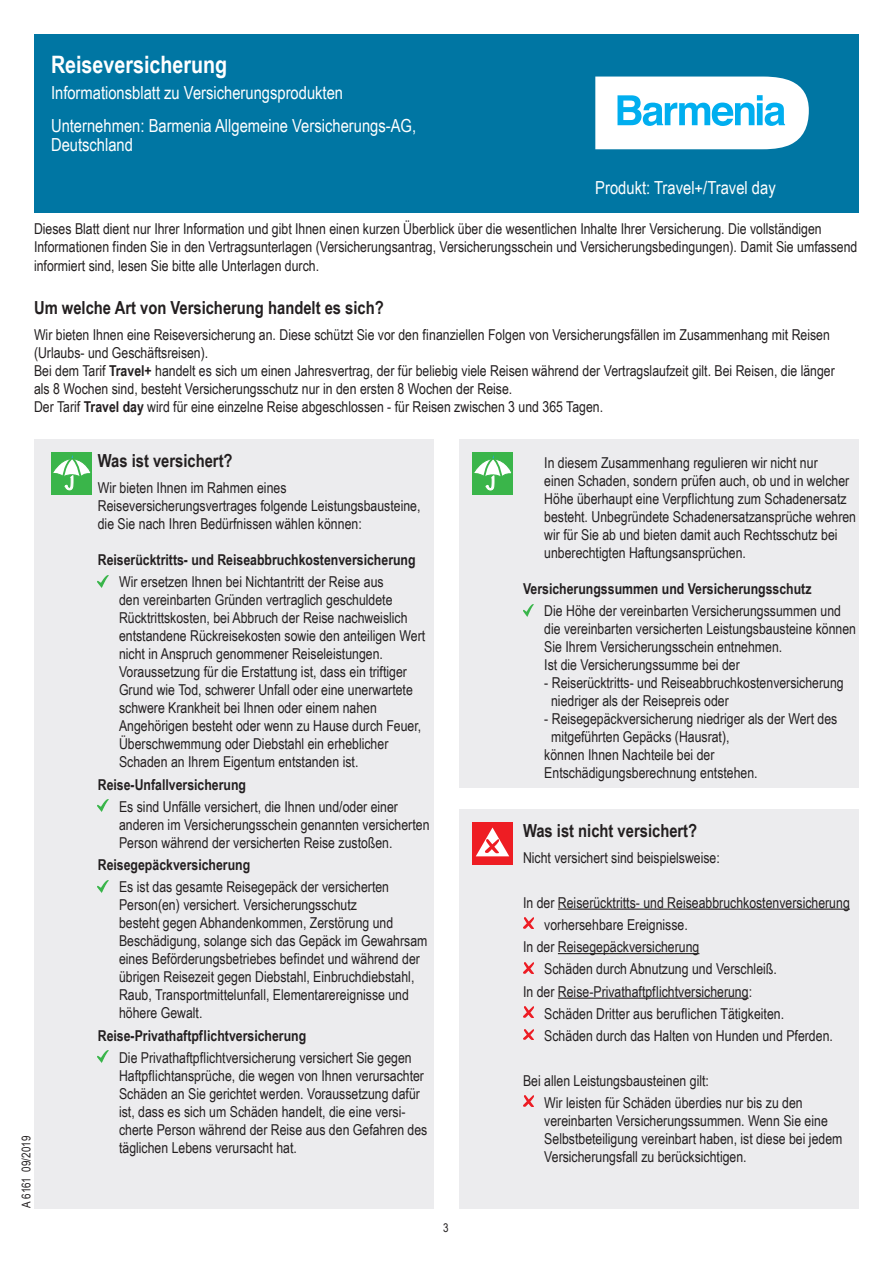
<style>
.page{position:relative;width:893px;height:1263px;background:#fff}
.page>*{position:absolute;margin:0;border:0;box-sizing:border-box;transform-origin:0 0}
.t1{font:700 24px "Arial Narrow";color:#fff}
.t2{font:18px/32.2px "Arial Narrow";color:#fff}
.t3{font:700 18px "Arial Narrow";color:#231f20}
.t4{font:15px/18px "Arial Narrow";color:#231f20}
.t5{font:700 15px "Arial Narrow";color:#231f20}
.t6{font:12px "Arial Narrow";color:#231f20}
.s1{font-weight:700}
</style>
<div class="page">
<div style="left:34px;top:34px;width:825px;height:179px;background:#0076a3"></div>
<div style="left:34px;top:439px;width:400px;height:770px;background:#ececee"></div>
<svg style="left:98px;top:575px;width:11px;height:12px"></svg>
<svg style="left:98px;top:800px;width:11px;height:12px"></svg>
<svg style="left:98px;top:880px;width:11px;height:12px"></svg>
<svg style="left:98px;top:1051px;width:11px;height:12px"></svg>
<div style="left:51px;top:452px;width:41px;height:42px;background:#3ab54a"></div>
<svg style="left:53px;top:455px;width:38px;height:35px"></svg>
<div style="left:459px;top:809px;width:400px;height:400px;background:#ececee"></div>
<hr style="left:558px;top:908px;width:292px;height:2px;background:#231f20">
<hr style="left:558px;top:953px;width:141px;height:1px;background:#231f20">
<hr style="left:558px;top:997px;width:191px;height:2px;background:#231f20">
<svg style="left:523px;top:918px;width:11px;height:11px"></svg>
<svg style="left:523px;top:962px;width:11px;height:11px"></svg>
<svg style="left:523px;top:1007px;width:11px;height:11px"></svg>
<svg style="left:523px;top:1029px;width:11px;height:11px"></svg>
<svg style="left:523px;top:1096px;width:11px;height:11px"></svg>
<div style="left:472px;top:822px;width:41px;height:42px;background:#ee1d23"></div>
<svg style="left:476px;top:827px;width:33px;height:29px"></svg>
<div style="left:459px;top:439px;width:400px;height:349px;background:#ececee"></div>
<svg style="left:523px;top:604px;width:11px;height:12px"></svg>
<div style="left:472px;top:452px;width:41px;height:42px;background:#3ab54a"></div>
<svg style="left:474px;top:455px;width:38px;height:35px"></svg>
<svg style="left:595px;top:77px;width:214px;height:72px"></svg>
<h1 class="t1" style="left:51px;top:47px;width:178px">Reiseversicherung</h1>
<p class="t2" style="left:51px;top:76px;width:367px">Informationsblatt zu Versicherungsprodukten<br>Unternehmen: Barmenia Allgemeine Versicherungs-AG,</p>
<p class="t2" style="left:51px;top:128px;width:84px">Deutschland</p>
<p class="t2" style="left:595px;top:171px;width:182px">Produkt: Travel+/Travel day</p>
<p class="t4" style="left:34px;top:219px;width:825px">Dieses Blatt dient nur Ihrer Information und gibt Ihnen einen kurzen Überblick über die wesentlichen Inhalte Ihrer Versicherung. Die vollständigen<br>Informationen finden Sie in den Vertragsunterlagen (Versicherungsantrag, Versicherungsschein und Versicherungsbedingungen). Damit Sie umfassend</p>
<p class="t4" style="left:34px;top:257px;width:287px">informiert sind, lesen Sie bitte alle Unterlagen durch.</p>
<p class="t3" style="left:34px;top:294px;width:351px">Um welche Art von Versicherung handelt es sich?</p>
<p class="t4" style="left:34px;top:326px;width:802px">Wir bieten Ihnen eine Reiseversicherung an. Diese schützt Sie vor den finanziellen Folgen von Versicherungsfällen im Zusammenhang mit Reisen (Urlaubs- und Geschäftsreisen).<br>Bei dem Tarif <span class="s1">Travel+</span> handelt es sich um einen Jahresvertrag, der für beliebig viele Reisen während der Vertragslaufzeit gilt. Bei Reisen, die länger als 8 Wochen sind, besteht Versicherungsschutz nur in den ersten 8 Wochen der Reise.<br>Der Tarif <span class="s1">Travel day</span> wird für eine einzelne Reise abgeschlossen - für Reisen zwischen 3 und 365 Tagen.</p>
<p class="t3" style="left:98px;top:447px;width:136px">Was ist versichert?</p>
<p class="t4" style="left:98px;top:478px;width:324px">Wir bieten Ihnen im Rahmen eines<br>Reiseversicherungsvertrages folgende Leistungsbausteine, die Sie nach Ihren Bedürfnissen wählen können:</p>
<p class="t5" style="left:98px;top:548px;width:319px">Reiserücktritts- und Reiseabbruchkostenversicherung</p>
<p class="t4" style="left:119px;top:572px;width:308px">Wir ersetzen Ihnen bei Nichtantritt der Reise aus<br>den vereinbarten Gründen vertraglich geschuldete Rücktrittskosten, bei Abbruch der Reise nachweislich entstandene Rückreisekosten sowie den anteiligen Wert nicht in Anspruch genommener Reiseleistungen.<br>Voraussetzung für die Erstattung ist, dass ein triftiger Grund wie Tod, schwerer Unfall oder eine unerwartete schwere Krankheit bei Ihnen oder einem nahen Angehörigen besteht oder wenn zu Hause durch Feuer, Überschwemmung oder Diebstahl ein erheblicher Schaden an Ihrem Eigentum entstanden ist.</p>
<p class="t5" style="left:98px;top:773px;width:150px">Reise-Unfallversicherung</p>
<p class="t4" style="left:119px;top:797px;width:312px">Es sind Unfälle versichert, die Ihnen und/oder einer anderen im Versicherungsschein genannten versicherten<br>Person während der versicherten Reise zustoßen.</p>
<p class="t5" style="left:98px;top:853px;width:154px">Reisegepäckversicherung</p>
<p class="t4" style="left:119px;top:877px;width:310px">Es ist das gesamte Reisegepäck der versicherten Person(en) versichert. Versicherungsschutz<br>besteht gegen Abhandenkommen, Zerstörung und Beschädigung, solange sich das Gepäck im Gewahrsam eines Beförderungsbetriebes befindet und während der übrigen Reisezeit gegen Diebstahl, Einbruchdiebstahl, Raub, Transportmittelunfall, Elementarereignisse und höhere Gewalt.</p>
<p class="t5" style="left:98px;top:1024px;width:210px">Reise-Privathaftpflichtversicherung</p>
<p class="t4" style="left:119px;top:1048px;width:310px">Die Privathaftpflichtversicherung versichert Sie gegen Haftpflichtansprüche, die wegen von Ihnen verursachter Schäden an Sie gerichtet werden. Voraussetzung dafür ist, dass es sich um Schäden handelt, die eine versi&shy;cherte Person während der Reise aus den Gefahren des täglichen Lebens verursacht hat.</p>
<p class="t4" style="left:544px;top:453px;width:313px">In diesem Zusammenhang regulieren wir nicht nur<br>einen Schaden, sondern prüfen auch, ob und in welcher Höhe überhaupt eine Verpflichtung zum Schadenersatz besteht. Unbegründete Schadenersatzansprüche wehren wir für Sie ab und bieten damit auch Rechtsschutz bei unberechtigten Haftungsansprüchen.</p>
<p class="t5" style="left:523px;top:577px;width:290px">Versicherungssummen und Versicherungsschutz</p>
<p class="t4" style="left:544px;top:601px;width:313px">Die Höhe der vereinbarten Versicherungssummen und die vereinbarten versicherten Leistungsbausteine können Sie Ihrem Versicherungsschein entnehmen.<br>Ist die Versicherungssumme bei der</p>
<p class="t4" style="left:551px;top:673px;width:294px;text-indent:-7px">- Reiserücktritts- und Reiseabbruchkostenversicherung niedriger als der Reisepreis oder</p>
<p class="t4" style="left:544px;top:709px;width:295px">- Reisegepäckversicherung niedriger als der Wert des</p>
<p class="t4" style="left:551px;top:727px;width:180px">mitgeführten Gepäcks (Hausrat),</p>
<p class="t4" style="left:544px;top:745px;width:172px">können Ihnen Nachteile bei der</p>
<p class="t4" style="left:544px;top:763px;width:215px">Entschädigungsberechnung entstehen.</p>
<p class="t3" style="left:523px;top:816px;width:176px">Was ist nicht versichert?</p>
<p class="t4" style="left:523px;top:848px;width:198px">Nicht versichert sind beispielsweise:</p>
<p class="t4" style="left:523px;top:893px;width:328px">In der Reiserücktritts- und Reiseabbruchkostenversicherung</p>
<p class="t4" style="left:544px;top:915px;width:145px">vorhersehbare Ereignisse.</p>
<p class="t4" style="left:523px;top:937px;width:178px">In der Reisegepäckversicherung</p>
<p class="t4" style="left:544px;top:959px;width:234px">Schäden durch Abnutzung und Verschleiß.</p>
<p class="t4" style="left:523px;top:982px;width:231px">In der Reise-Privathaftpflichtversicherung:</p>
<p class="t4" style="left:544px;top:1004px;width:241px">Schäden Dritter aus beruflichen Tätigkeiten.</p>
<p class="t4" style="left:544px;top:1026px;width:290px">Schäden durch das Halten von Hunden und Pferden.</p>
<p class="t4" style="left:544px;top:1068px;width:260px;line-height:22.2px;text-indent:-21px">Bei allen Leistungsbausteinen gilt:<br>Wir leisten für Schäden überdies nur bis zu den</p>
<p class="t4" style="left:544px;top:1111px;width:300px">vereinbarten Versicherungssummen. Wenn Sie eine<br>Selbstbeteiligung vereinbart haben, ist diese bei jedem<br>Versicherungsfall zu berücksichtigen.</p>
<p class="t6" style="left:17px;top:1208px;width:73px;rotate:-90deg">A 6161 09/2019</p>
<p class="t6" style="left:443px;top:1219px;width:7px">3</p>
</div>
